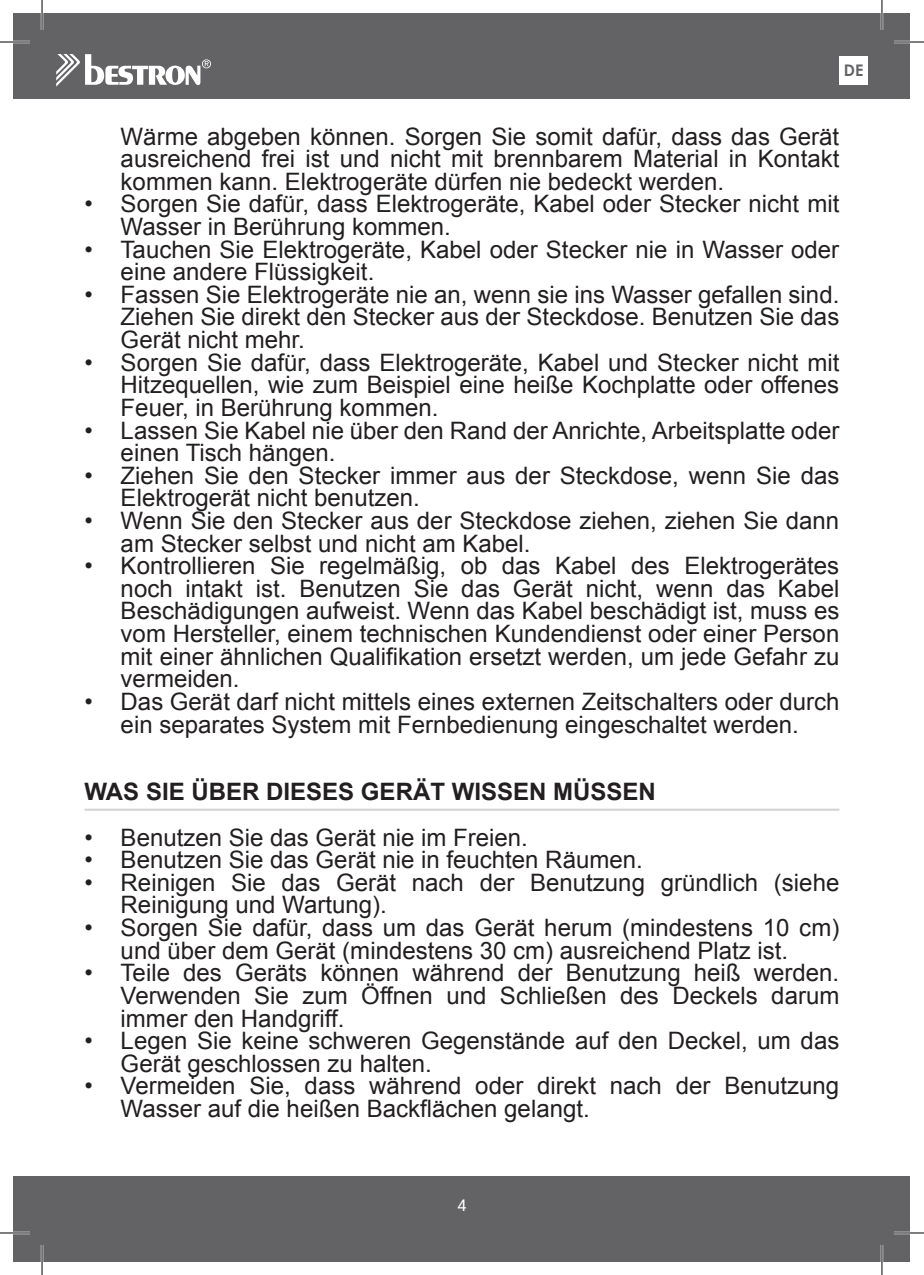
<style>
.page{position:relative;width:924px;height:1275px;background:#fff}
.page>*{position:absolute;margin:0;border:0;box-sizing:border-box;transform-origin:0 0}
.t1{font:24px/22.6px "Arial";color:#231f20}
.t2{font:700 24px "Arial";color:#231f20}
.t3{font:700 16px "Century Gothic";color:#636366}
.t4{font:16px "Roboto";color:#fff}
</style>
<div class="page">
<hr style="left:85px;top:808px;width:754px;height:2px;background:#d1d2d4">
<div style="left:14px;top:14px;width:895px;height:85px;background:#636366"></div>
<div style="left:14px;top:1176px;width:895px;height:85px;background:#636366"></div>
<svg style="left:56px;top:54px;width:155px;height:33px"></svg>
<div style="left:839px;top:56px;width:28px;height:29px;background:#fff"></div>
<hr style="left:0;top:41px;width:30px;height:2px;background:#fff">
<hr style="left:893px;top:41px;width:30px;height:2px;background:#fff">
<hr style="left:0;top:1231px;width:30px;height:3px;background:#fff">
<hr style="left:893px;top:1231px;width:30px;height:3px;background:#fff">
<hr style="left:41px;top:0;width:2px;height:30px;background:#fff">
<hr style="left:41px;top:1245px;width:2px;height:30px;background:#fff">
<hr style="left:880px;top:0;width:2px;height:30px;background:#fff">
<hr style="left:880px;top:1245px;width:2px;height:30px;background:#fff">
<hr style="left:0;top:42px;width:30px;height:1px;background:#000">
<hr style="left:893px;top:42px;width:30px;height:1px;background:#000">
<hr style="left:0;top:1232px;width:30px;height:1px;background:#000">
<hr style="left:893px;top:1232px;width:30px;height:1px;background:#000">
<hr style="left:42px;top:0;width:1px;height:30px;background:#000">
<hr style="left:42px;top:1245px;width:1px;height:30px;background:#000">
<hr style="left:881px;top:0;width:1px;height:30px;background:#000">
<hr style="left:881px;top:1245px;width:1px;height:30px;background:#000">
<p class="t3" style="left:843px;top:65px;width:21px">DE</p>
<p class="t1" style="left:121px;top:127px;width:720px;text-align:justify">Wärme abgeben können. Sorgen Sie somit dafür, dass das Gerät ausreichend frei ist und nicht mit brennbarem Material in Kontakt kommen kann. Elektrogeräte dürfen nie bedeckt werden.</p>
<p class="t1" style="left:121px;top:195px;width:719px;text-indent:-36px">• Sorgen Sie dafür, dass Elektrogeräte, Kabel oder Stecker nicht mit<br>Wasser in Berührung kommen.</p>
<p class="t1" style="left:121px;top:240px;width:719px;text-indent:-36px">• Tauchen Sie Elektrogeräte, Kabel oder Stecker nie in Wasser oder eine andere Flüssigkeit.</p>
<p class="t1" style="left:121px;top:285px;width:719px;text-align:justify;text-indent:-36px">• Fassen Sie Elektrogeräte nie an, wenn sie ins Wasser gefallen sind.<br>Ziehen Sie direkt den Stecker aus der Steckdose. Benutzen Sie das Gerät nicht mehr.</p>
<p class="t1" style="left:121px;top:353px;width:719px;text-align:justify;text-indent:-36px">• Sorgen Sie dafür, dass Elektrogeräte, Kabel und Stecker nicht mit Hitzequellen, wie zum Beispiel eine heiße Kochplatte oder offenes Feuer, in Berührung kommen.</p>
<p class="t1" style="left:121px;top:421px;width:720px;text-indent:-36px">• Lassen Sie Kabel nie über den Rand der Anrichte, Arbeitsplatte oder einen Tisch hängen.</p>
<p class="t1" style="left:121px;top:466px;width:720px;text-indent:-36px">• Ziehen Sie den Stecker immer aus der Steckdose, wenn Sie das<br>Elektrogerät nicht benutzen.</p>
<p class="t1" style="left:121px;top:511px;width:719px;text-indent:-36px">• Wenn Sie den Stecker aus der Steckdose ziehen, ziehen Sie dann am Stecker selbst und nicht am Kabel.</p>
<p class="t1" style="left:121px;top:557px;width:720px;text-align:justify;text-indent:-36px">• Kontrollieren Sie regelmäßig, ob das Kabel des Elektrogerätes noch intakt ist. Benutzen Sie das Gerät nicht, wenn das Kabel Beschädigungen aufweist. Wenn das Kabel beschädigt ist, muss es vom Hersteller, einem technischen Kundendienst oder einer Person mit einer ähnlichen Qualifikation ersetzt werden, um jede Gefahr zu vermeiden.</p>
<p class="t1" style="left:85px;top:692px;width:756px;text-align:center">• Das Gerät darf nicht mittels eines externen Zeitschalters oder durch ein separates System mit Fernbedienung eingeschaltet werden.</p>
<p class="t2" style="left:85px;top:783px;width:572px">WAS SIE ÜBER DIESES GERÄT WISSEN MÜSSEN</p>
<p class="t1" style="left:85px;top:828px;width:444px">• Benutzen Sie das Gerät nie im Freien.</p>
<p class="t1" style="left:85px;top:850px;width:559px">• Benutzen Sie das Gerät nie in feuchten Räumen.</p>
<p class="t1" style="left:121px;top:873px;width:720px;text-indent:-36px">• Reinigen Sie das Gerät nach der Benutzung gründlich (siehe<br>Reinigung und Wartung).</p>
<p class="t1" style="left:121px;top:918px;width:719px;text-indent:-36px">• Sorgen Sie dafür, dass um das Gerät herum (mindestens 10 cm) und über dem Gerät (mindestens 30 cm) ausreichend Platz ist.</p>
<p class="t1" style="left:121px;top:963px;width:720px;text-align:justify;text-indent:-36px">• Teile des Geräts können während der Benutzung heiß werden.<br>Verwenden Sie zum Öffnen und Schließen des Deckels darum immer den Handgriff.</p>
<p class="t1" style="left:121px;top:1031px;width:720px;text-indent:-36px">• Legen Sie keine schweren Gegenstände auf den Deckel, um das<br>Gerät geschlossen zu halten.</p>
<p class="t1" style="left:121px;top:1076px;width:719px;text-indent:-36px">• Vermeiden Sie, dass während oder direkt nach der Benutzung<br>Wasser auf die heißen Backflächen gelangt.</p>
<p class="t4" style="left:457px;top:1198px;width:10px">4</p>
</div>
